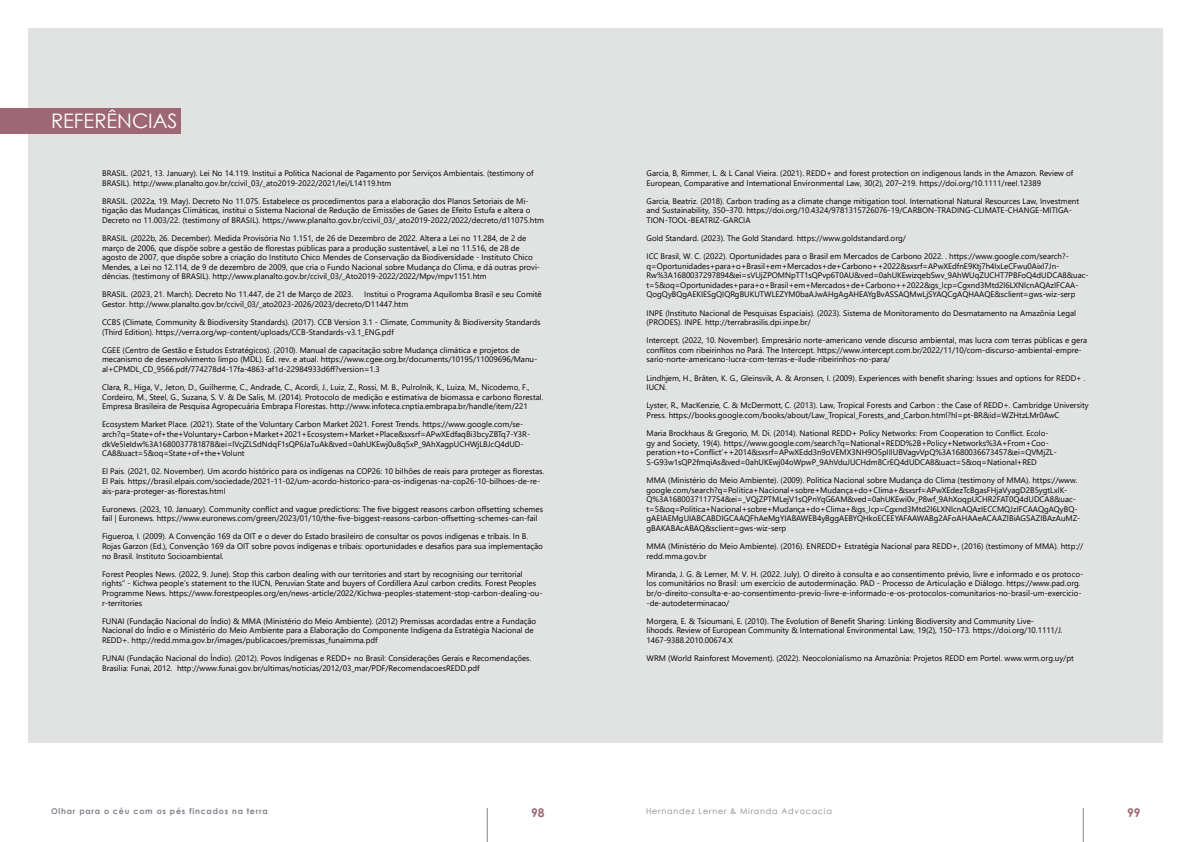
<style>
.page{position:relative;width:1191px;height:842px;background:#fff}
.page>*{position:absolute;margin:0;border:0;box-sizing:border-box;transform-origin:0 0}
.t1{font:20px "Century Gothic";color:#fff}
.t2{font:700 12px "Century Gothic";color:#9e6775}
.t3{font:8px/9.6px "Segoe UI";color:#000}
.t4{font:700 8px "Century Gothic";letter-spacing:.1em;color:#80838a}
.t5{font:8px "Century Gothic";letter-spacing:.1em;color:#80838a}
</style>
<div class="page">
<hr style="left:487px;top:808px;width:1px;height:34px;background:#80838a">
<hr style="left:1082px;top:808px;width:1px;height:34px;background:#80838a">
<div style="left:28px;top:28px;width:1134px;height:715px;background:#e1e2e2"></div>
<div style="left:0;top:108px;width:180px;height:26px;background:#9e6775"></div>
<h1 class="t1" style="left:51px;top:107px;width:128px">REFERÊNCIAS</h1>
<p class="t3" style="left:102px;top:168px;width:433px">BRASIL. (2021, 13. January). Lei No 14.119. Institui a Política Nacional de Pagamento por Serviços Ambientais. (testimony of<br>BRASIL). http://www.planalto.gov.br/ccivil_03/_ato2019-2022/2021/lei/L14119.htm</p>
<p class="t3" style="left:102px;top:195px;width:443px">BRASIL. (2022a, 19. May). Decreto No 11.075. Estabelece os procedimentos para a elaboração dos Planos Setoriais de Mi&shy;tigação das Mudanças Climáticas, institui o Sistema Nacional de Redução de Emissões de Gases de Efeito Estufa e altera o<br>Decreto no 11.003/22. (testimony of BRASIL). https://www.planalto.gov.br/ccivil_03/_ato2019-2022/2022/decreto/d11075.htm</p>
<p class="t3" style="left:102px;top:233px;width:439px">BRASIL. (2022b, 26. December). Medida Provisória No 1.151, de 26 de Dezembro de 2022. Altera a Lei no 11.284, de 2 de março de 2006, que dispõe sobre a gestão de florestas públicas para a produção sustentável, a Lei no 11.516, de 28 de agosto de 2007, que dispõe sobre a criação do Instituto Chico Mendes de Conservação da Biodiversidade - Instituto Chico Mendes, a Lei no 12.114, de 9 de dezembro de 2009, que cria o Fundo Nacional sobre Mudança do Clima, e dá outras provi&shy;dências. (testimony of BRASIL). http://www.planalto.gov.br/ccivil_03/_Ato2019-2022/2022/Mpv/mpv1151.htm</p>
<p class="t3" style="left:102px;top:289px;width:253px">BRASIL. (2023, 21. March). Decreto No 11.447, de 21 de Março de 2023.</p>
<p class="t3" style="left:102px;top:289px;width:441px;text-indent:262px">Institui o Programa Aquilomba Brasil e seu Comitê<br>Gestor. http://www.planalto.gov.br/ccivil_03/_ato2023-2026/2023/decreto/D11447.htm</p>
<p class="t3" style="left:102px;top:317px;width:440px">CCBS (Climate, Community &amp; Biodiversity Standards). (2017). CCB Version 3.1 - Climate, Community &amp; Biodiversity Standards (Third Edition). https://verra.org/wp-content/uploads/CCB-Standards-v3.1_ENG.pdf</p>
<p class="t3" style="left:102px;top:344px;width:437px">CGEE (Centro de Gestão e Estudos Estratégicos). (2010). Manual de capacitação sobre Mudança climática e projetos de mecanismo de desenvolvimento limpo (MDL). Ed. rev. e atual. https://www.cgee.org.br/documents/10195/11009696/Manu&shy;al+CPMDL_CD_9566.pdf/774278d4-17fa-4863-af1d-22984933d6ff?version=1.3</p>
<p class="t3" style="left:102px;top:382px;width:443px">Clara, R., Higa, V., Jeton, D., Guilherme, C., Andrade, C., Acordi, J., Luiz, Z., Rossi, M. B., Pulrolnik, K., Luiza, M., Nicodemo, F.,<br>Cordeiro, M., Steel, G., Suzana, S. V. &amp; De Salis, M. (2014). Protocolo de medição e estimativa de biomassa e carbono florestal.<br>Empresa Brasileira de Pesquisa Agropecuária Embrapa Florestas. http://www.infoteca.cnptia.embrapa.br/handle/item/221</p>
<p class="t3" style="left:102px;top:419px;width:430px">Ecosystem Market Place. (2021). State of the Voluntary Carbon Market 2021. Forest Trends. https://www.google.com/se&shy;arch?q=State+of+the+Voluntary+Carbon+Market+2021+Ecosystem+Market+Place&amp;sxsrf=APwXEdfaqBi3bcyZBTq7-Y3R&shy;dkVe5leIdw%3A1680037781878&amp;ei=lVcjZLSdNdqF1sQP6JaTuAk&amp;ved=0ahUKEwj0u8q5xP_9AhXagpUCHWjLBJcQ4dUD-CA8&amp;uact=5&amp;oq=State+of+the+Volunt</p>
<p class="t3" style="left:102px;top:466px;width:444px">El Pais. (2021, 02. November). Um acordo histórico para os indígenas na COP26: 10 bilhões de reais para proteger as florestas.<br>El País. https://brasil.elpais.com/sociedade/2021-11-02/um-acordo-historico-para-os-indigenas-na-cop26-10-bilhoes-de-re&shy;ais-para-proteger-as-florestas.html</p>
<p class="t3" style="left:102px;top:503px;width:442px">Euronews. (2023, 10. January). Community conflict and vague predictions: The five biggest reasons carbon offsetting schemes fail | Euronews. https://www.euronews.com/green/2023/01/10/the-five-biggest-reasons-carbon-offsetting-schemes-can-fail</p>
<p class="t3" style="left:102px;top:531px;width:442px">Figueroa, I. (2009). A Convenção 169 da OIT e o dever do Estado brasileiro de consultar os povos indígenas e tribais. In B.<br>Rojas Garzon (Ed.), Convenção 169 da OIT sobre povos indígenas e tribais: oportunidades e desafios para sua implementação no Brasil. Instituto Socioambiental.</p>
<p class="t3" style="left:102px;top:568px;width:442px">Forest Peoples News. (2022, 9. June). Stop this carbon dealing with our territories and start by recognising our territorial rights” - Kichwa people’s statement to the IUCN, Peruvian State and buyers of Cordillera Azul carbon credits. Forest Peoples Programme News. https://www.forestpeoples.org/en/news-article/2022/Kichwa-peoples-statement-stop-carbon-dealing-ou&shy;r-territories</p>
<p class="t3" style="left:102px;top:615px;width:436px">FUNAI (Fundação Nacional do Índio) &amp; MMA (Ministério do Meio Ambiente). (2012) Premissas acordadas entre a Fundação<br>Nacional do Índio e o Ministério do Meio Ambiente para a Elaboração do Componente Indígena da Estratégia Nacional de<br>REDD+. http://redd.mma.gov.br/images/publicacoes/premissas_funaimma.pdf</p>
<p class="t3" style="left:102px;top:653px;width:431px">FUNAI (Fundação Nacional do Índio). (2012). Povos Indígenas e REDD+ no Brasil: Considerações Gerais e Recomendações.<br>Brasília: Funai, 2012. http://www.funai.gov.br/ultimas/noticias/2012/03_mar/PDF/RecomendacoesREDD.pdf</p>
<p class="t3" style="left:646px;top:168px;width:428px">Garcia, B, Rimmer, L. &amp; L Canal Vieira. (2021). REDD+ and forest protection on indigenous lands in the Amazon. Review of<br>European, Comparative and International Environmental Law, 30(2), 207–219. https://doi.org/10.1111/reel.12389</p>
<p class="t3" style="left:646px;top:195px;width:434px">Garcia, Beatriz. (2018). Carbon trading as a climate change mitigation tool. International Natural Resources Law, Investment and Sustainability, 350–370. https://doi.org/10.4324/9781315726076-19/CARBON-TRADING-CLIMATE-CHANGE-MITIGA-<br>TION-TOOL-BEATRIZ-GARCIA</p>
<p class="t3" style="left:646px;top:233px;width:261px">Gold Standard. (2023). The Gold Standard. https://www.goldstandard.org/</p>
<p class="t3" style="left:646px;top:251px;width:443px">ICC Brasil, W. C. (2022). Oportunidades para o Brasil em Mercados de Carbono 2022. . https://www.google.com/search?- q=Oportunidades+para+o+Brasil+em+Mercados+de+Carbono++2022&amp;sxsrf=APwXEdfnE9Ktj7h4IxLeCFwu0Aixl7Jn-Rw%3A1680037297894&amp;ei=sVUjZPOMNpTT1sQPvp6T0AU&amp;ved=0ahUKEwizqebSwv_9AhWUqZUCHT7PBFoQ4dUDCA8&amp;uac&shy;t=5&amp;oq=Oportunidades+para+o+Brasil+em+Mercados+de+Carbono++2022&amp;gs_lcp=Cgxnd3Mtd2l6LXNlcnAQAzIFCAA-QogQyBQgAEKIESgQIQRgBUKUTWLEZYM0baAJwAHgAgAHEAYgBvASSAQMwLjSYAQCgAQHAAQE&amp;sclient=gws-wiz-serp</p>
<p class="t3" style="left:646px;top:307px;width:431px">INPE (Instituto Nacional de Pesquisas Espaciais). (2023). Sistema de Monitoramento do Desmatamento na Amazônia Legal (PRODES). INPE. http://terrabrasilis.dpi.inpe.br/</p>
<p class="t3" style="left:646px;top:335px;width:442px">Intercept. (2022, 10. November). Empresário norte-americano vende discurso ambiental, mas lucra com terras públicas e gera conflitos com ribeirinhos no Pará. The Intercept. https://www.intercept.com.br/2022/11/10/com-discurso-ambiental-empre&shy;sario-norte-americano-lucra-com-terras-e-ilude-ribeirinhos-no-para/</p>
<p class="t3" style="left:646px;top:372px;width:440px">Lindhjem, H., Bråten, K. G., Gleinsvik, A. &amp; Aronsen, I. (2009). Experiences with benefit sharing: Issues and options for REDD+ .<br>IUCN.</p>
<p class="t3" style="left:646px;top:400px;width:443px">Lyster, R., MacKenzie, C. &amp; McDermott, C. (2013). Law, Tropical Forests and Carbon : the Case of REDD+. Cambridge University<br>Press. https://books.google.com/books/about/Law_Tropical_Forests_and_Carbon.html?hl=pt-BR&amp;id=WZHtzLMr0AwC</p>
<p class="t3" style="left:646px;top:428px;width:412px">Maria Brockhaus &amp; Gregorio, M. Di. (2014). National REDD+ Policy Networks: From Cooperation to Conflict. Ecolo&shy;gy and Society, 19(4). https://www.google.com/search?q=National+REDD%2B+Policy+Networks%3A+From+Coo&shy;peration+to+Conflict’++2014&amp;sxsrf=APwXEdd3n9oVEMX3NH9O5plIlUBVagvVpQ%3A1680036673457&amp;ei=QVMjZL-S-G93w1sQP2fmqiAs&amp;ved=0ahUKEwj04oWpwP_9AhVduJUCHdm8CrEQ4dUDCA8&amp;uact=5&amp;oq=National+RED</p>
<p class="t3" style="left:646px;top:474px;width:435px">MMA (Ministério do Meio Ambiente). (2009). Política Nacional sobre Mudança do Clima (testimony of MMA). https://www. google.com/search?q=Política+Nacional+sobre+Mudança+do+Clima+&amp;sxsrf=APwXEdezTcBgasFHjaVyagD2B5ygtLxlK-Q%3A1680037117754&amp;ei=_VQjZPTMLejV1sQPnYqG6AM&amp;ved=0ahUKEwi0v_P8wf_9AhXoqpUCHR2FAT0Q4dUDCA8&amp;uac&shy;t=5&amp;oq=Política+Nacional+sobre+Mudança+do+Clima+&amp;gs_lcp=Cgxnd3Mtd2l6LXNlcnAQAzIECCMQJzIFCAAQgAQyBQ&shy;gAEIAEMgUIABCABDIGCAAQFhAeMgYIABAWEB4yBggAEBYQHkoECEEYAFAAWABg2AFoAHAAeACAAZIBiAGSAZIBAzAuMZ&shy;gBAKABAcABAQ&amp;sclient=gws-wiz-serp</p>
<p class="t3" style="left:646px;top:541px;width:438px">MMA (Ministério do Meio Ambiente). (2016). ENREDD+ Estratégia Nacional para REDD+, (2016) (testimony of MMA). http:// redd.mma.gov.br</p>
<p class="t3" style="left:646px;top:568px;width:438px">Miranda, J. G. &amp; Lerner, M. V. H. (2022. July). O direito à consulta e ao consentimento prévio, livre e informado e os protoco&shy;los comunitários no Brasil: um exercício de autoderminação. PAD - Processo de Articulação e Diálogo. https://www.pad.org. br/o-direito-consulta-e-ao-consentimento-previo-livre-e-informado-e-os-protocolos-comunitarios-no-brasil-um-exercicio--de-autodeterminacao/</p>
<p class="t3" style="left:646px;top:615px;width:417px">Morgera, E. &amp; Tsioumani, E. (2010). The Evolution of Benefit Sharing: Linking Biodiversity and Community Live&shy;lihoods. Review of European Community &amp; International Environmental Law, 19(2), 150–173. https://doi.org/10.1111/J.<br>1467-9388.2010.00674.X</p>
<p class="t3" style="left:646px;top:653px;width:429px">WRM (World Rainforest Movement). (2022). Neocolonialismo na Amazônia: Projetos REDD em Portel. www.wrm.org.uy/pt</p>
<p class="t4" style="left:51px;top:805px;width:218px">Olhar para o céu com os pés fincados na terra</p>
<h2 class="t2" style="left:531px;top:803px;width:15px">98</h2>
<p class="t5" style="left:646px;top:805px;width:187px">Hernandez Lerner &amp; Miranda Advocacia</p>
<h2 class="t2" style="left:1127px;top:803px;width:15px">99</h2>
</div>
